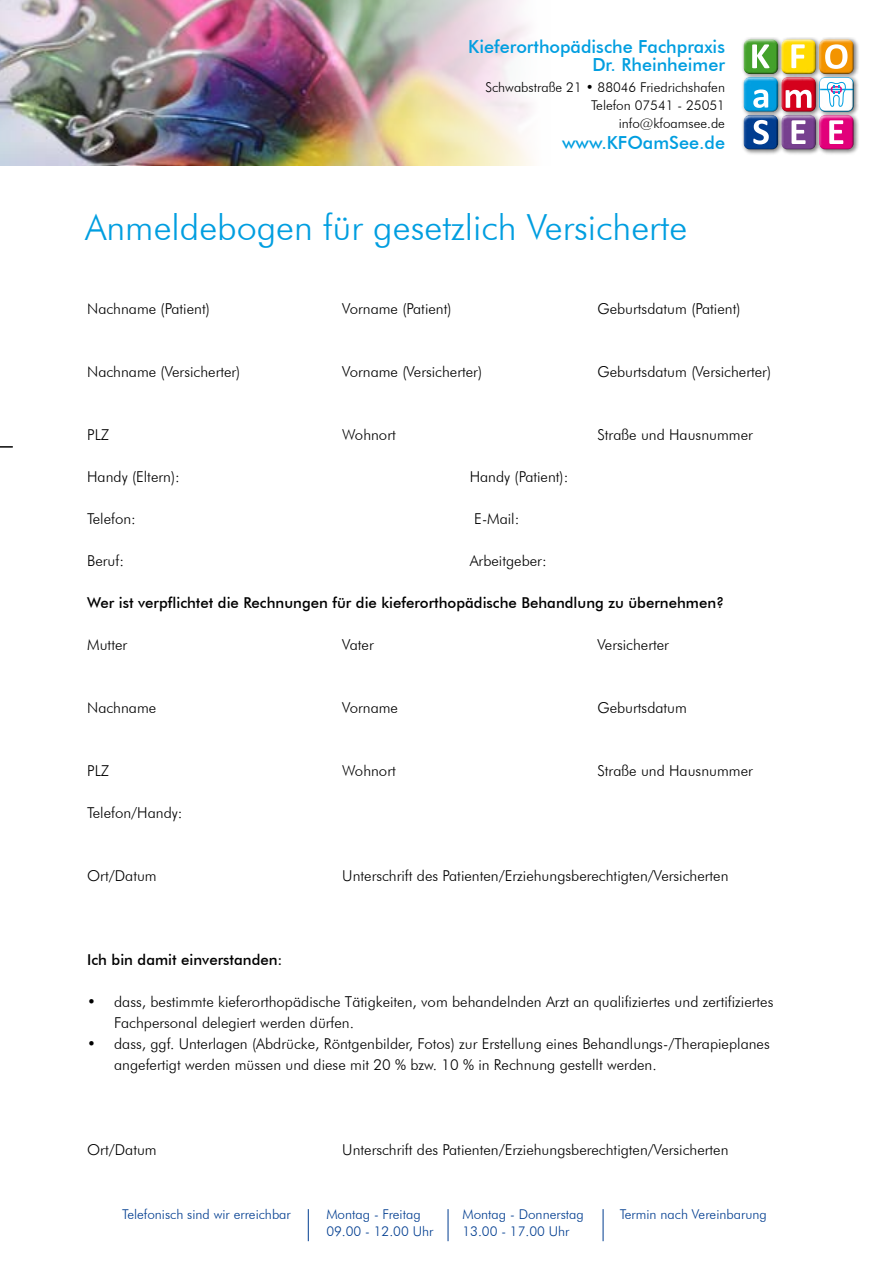
<style>
.page{position:relative;width:893px;height:1263px;background:#fff}
.page>*{position:absolute;margin:0;border:0;box-sizing:border-box;transform-origin:0 0}
.t1{font:300 36px "Futura BT";color:#009ee0}
.t2{font:500 18px/18px "Futura BT";color:#009ee0;text-align:right}
.t3{font:300 15px/21px "Futura BT";color:#000}
.t4{font:500 15px "Futura BT";color:#000}
.t5{font:300 13.5px "Futura BT";color:#003d90}
.t6{font:300 13.5px/18px "Futura BT";color:#000;text-align:right}
</style>
<div class="page">
<div style="left:741px;top:37px;width:119px;height:118px;background:#000;opacity:.5"></div>
<div style="left:741px;top:37px;width:114px;height:110px;background:#fff;opacity:.75"></div>
<div style="left:742px;top:41px;width:114px;height:111px;background:#000;opacity:.75"></div>
<img style="left:0;top:0;width:532px;height:166px">
<hr style="left:308px;top:1209px;width:1px;height:32px;background:#003d90">
<hr style="left:448px;top:1209px;width:1px;height:32px;background:#003d90">
<hr style="left:603px;top:1209px;width:1px;height:32px;background:#003d90">
<svg style="left:0;top:446px;width:13px;height:1px"></svg>
<p class="t2" style="left:468px;top:37px;width:258px">Kieferorthopädische Fachpraxis<br>Dr. Rheinheimer</p>
<p class="t6" style="left:485px;top:78px;width:241px">Schwabstraße 21 • 88046 Friedrichshafen<br>Telefon 07541 - 25051 info@kfoamsee.de</p>
<p class="t2" style="left:562px;top:133px;width:164px">www.KFOamSee.de</p>
<h1 class="t1" style="left:85px;top:205px;width:604px">Anmeldebogen für gesetzlich Versicherte</h1>
<p class="t3" style="left:87px;top:298px;width:124px">Nachname (Patient)</p>
<p class="t3" style="left:342px;top:298px;width:111px">Vorname (Patient)</p>
<p class="t3" style="left:597px;top:298px;width:145px">Geburtsdatum (Patient)</p>
<p class="t3" style="left:87px;top:361px;width:155px">Nachname (Versicherter)</p>
<p class="t3" style="left:342px;top:361px;width:141px">Vorname (Versicherter)</p>
<p class="t3" style="left:597px;top:361px;width:175px">Geburtsdatum (Versicherter)</p>
<p class="t3" style="left:87px;top:424px;width:24px">PLZ</p>
<p class="t3" style="left:342px;top:424px;width:55px">Wohnort</p>
<p class="t3" style="left:597px;top:424px;width:157px">Straße und Hausnummer</p>
<p class="t3" style="left:87px;top:466px;width:94px">Handy (Eltern):</p>
<p class="t3" style="left:470px;top:466px;width:100px">Handy (Patient):</p>
<p class="t3" style="left:87px;top:508px;width:50px">Telefon:</p>
<p class="t3" style="left:474px;top:508px;width:47px">E-Mail:</p>
<p class="t3" style="left:87px;top:550px;width:38px">Beruf:</p>
<p class="t3" style="left:470px;top:550px;width:78px">Arbeitgeber:</p>
<p class="t4" style="left:87px;top:594px;width:639px">Wer ist verpflichtet die Rechnungen für die kieferorthopädische Behandlung zu übernehmen?</p>
<p class="t3" style="left:87px;top:634px;width:42px">Mutter</p>
<p class="t3" style="left:342px;top:634px;width:33px">Vater</p>
<p class="t3" style="left:597px;top:634px;width:73px">Versicherter</p>
<p class="t3" style="left:87px;top:697px;width:71px">Nachname</p>
<p class="t3" style="left:342px;top:697px;width:57px">Vorname</p>
<p class="t3" style="left:597px;top:697px;width:91px">Geburtsdatum</p>
<p class="t3" style="left:87px;top:760px;width:24px">PLZ</p>
<p class="t3" style="left:342px;top:760px;width:55px">Wohnort</p>
<p class="t3" style="left:597px;top:760px;width:157px">Straße und Hausnummer</p>
<p class="t3" style="left:87px;top:802px;width:97px">Telefon/Handy:</p>
<p class="t3" style="left:87px;top:865px;width:71px">Ort/Datum</p>
<p class="t3" style="left:342px;top:865px;width:388px">Unterschrift des Patienten/Erziehungsberechtigten/Versicherten</p>
<p class="t4" style="left:87px;top:951px;width:197px">Ich bin damit einverstanden:</p>
<p class="t3" style="left:114px;top:991px;width:661px;text-indent:-27px">• dass, bestimmte kieferorthopädische Tätigkeiten, vom behandelnden Arzt an qualifiziertes und zertifiziertes<br>Fachpersonal delegiert werden dürfen.</p>
<p class="t3" style="left:114px;top:1033px;width:657px;text-indent:-27px">• dass, ggf. Unterlagen (Abdrücke, Röntgenbilder, Fotos) zur Erstellung eines Behandlungs-/Therapieplanes angefertigt werden müssen und diese mit 20 % bzw. 10 % in Rechnung gestellt werden.</p>
<p class="t3" style="left:87px;top:1138px;width:71px">Ort/Datum</p>
<p class="t3" style="left:342px;top:1138px;width:388px">Unterschrift des Patienten/Erziehungsberechtigten/Versicherten</p>
<p class="t5" style="left:122px;top:1206px;width:170px">Telefonisch sind wir erreichbar</p>
<p class="t5" style="left:326px;top:1206px;width:96px">Montag - Freitag</p>
<p class="t5" style="left:462px;top:1206px;width:123px">Montag - Donnerstag</p>
<p class="t5" style="left:620px;top:1206px;width:148px">Termin nach Vereinbarung</p>
<p class="t5" style="left:326px;top:1222px;width:108px">09.00 - 12.00 Uhr</p>
<p class="t5" style="left:462px;top:1222px;width:108px">13.00 - 17.00 Uhr</p>
</div>
